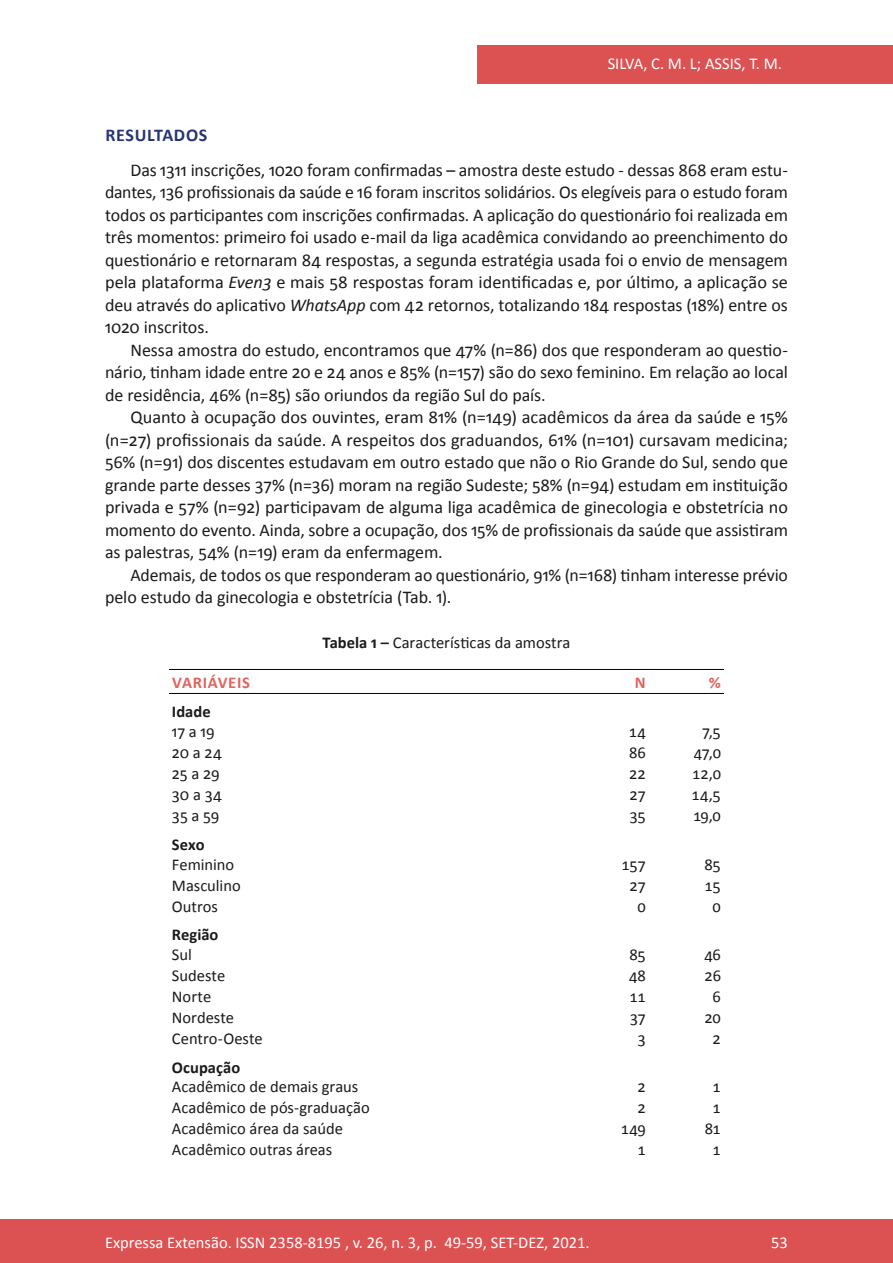
<style>
.page{position:relative;width:893px;height:1263px;background:#fff}
.page>*{position:absolute;margin:0;border:0;box-sizing:border-box;transform-origin:0 0}
.Principal_-_Texto{font:18px/22.5px "Calibri";letter-spacing:-.005em;color:#1a1a1a;text-align:justify}
.Principal_-_Intertít{font:700 18px "Calibri";letter-spacing:.04em;color:#263574}
.Quadro_-_Célula{font:16.5px "Calibri";color:#1a1a1a}
.t1{font:16.5px "Calibri";color:#fff}
.Quadro_-_Título{font:16.5px "Calibri";color:#1a1a1a}
.Quadro_-_Célula-2{font:700 16.5px "Calibri";color:#1a1a1a}
.Quadro_-_Cabeçalho{font:700 16.5px "Calibri";letter-spacing:.04em;color:#df645f}
.s1{font-style:italic}
.s2{font-weight:700}
</style>
<div class="page">
<div style="left:477px;top:45px;width:416px;height:39px;background:#dc5253"></div>
<div style="left:0;top:1219px;width:893px;height:44px;background:#dc5253"></div>
<hr style="left:169px;top:669px;width:405px;height:1px;background:#000">
<hr style="left:574px;top:669px;width:75px;height:1px;background:#000">
<hr style="left:649px;top:669px;width:75px;height:1px;background:#000">
<hr style="left:169px;top:693px;width:405px;height:1px;background:#000">
<hr style="left:574px;top:693px;width:75px;height:1px;background:#000">
<hr style="left:649px;top:693px;width:75px;height:1px;background:#000">
<p class="t1" style="left:608px;top:53px;width:176px">SILVA, C. M. L; ASSIS, T. M.</p>
<p class="Principal_-_Intertít" style="left:105px;top:124px;width:104px">RESULTADOS</p>
<p class="Principal_-_Texto" style="left:105px;top:158px;width:684px;text-indent:26px">Das 1311 inscrições, 1020 foram confirmadas – amostra deste estudo - dessas 868 eram estu&shy;dantes, 136 profissionais da saúde e 16 foram inscritos solidários. Os elegíveis para o estudo foram todos os participantes com inscrições confirmadas. A aplicação do questionário foi realizada em três momentos: primeiro foi usado e-mail da liga acadêmica convidando ao preenchimento do questionário e retornaram 84 respostas, a segunda estratégia usada foi o envio de mensagem pela plataforma <span class="s1">Even3</span> e mais 58 respostas foram identificadas e, por último, a aplicação se deu através do aplicativo <span class="s1">WhatsApp</span> com 42 retornos, totalizando 184 respostas (18%) entre os 1020 inscritos.</p>
<p class="Principal_-_Texto" style="left:105px;top:338px;width:684px;text-indent:26px">Nessa amostra do estudo, encontramos que 47% (n=86) dos que responderam ao questio&shy;nário, tinham idade entre 20 e 24 anos e 85% (n=157) são do sexo feminino. Em relação ao local de residência, 46% (n=85) são oriundos da região Sul do país.</p>
<p class="Principal_-_Texto" style="left:105px;top:406px;width:684px;text-indent:26px">Quanto à ocupação dos ouvintes, eram 81% (n=149) acadêmicos da área da saúde e 15% (n=27) profissionais da saúde. A respeitos dos graduandos, 61% (n=101) cursavam medicina; 56% (n=91) dos discentes estudavam em outro estado que não o Rio Grande do Sul, sendo que grande parte desses 37% (n=36) moram na região Sudeste; 58% (n=94) estudam em instituição privada e 57% (n=92) participavam de alguma liga acadêmica de ginecologia e obstetrícia no momento do evento. Ainda, sobre a ocupação, dos 15% de profissionais da saúde que assistiram as palestras, 54% (n=19) eram da enfermagem.</p>
<p class="Principal_-_Texto" style="left:105px;top:563px;width:684px;text-indent:26px">Ademais, de todos os que responderam ao questionário, 91% (n=168) tinham interesse prévio pelo estudo da ginecologia e obstetrícia (Tab. 1).</p>
<p class="Quadro_-_Título" style="left:323px;top:632px;width:249px"><span class="s2">Tabela 1 –</span> Características da amostra</p>
<p class="Quadro_-_Cabeçalho" style="left:172px;top:672px;width:79px">VARIÁVEIS</p>
<p class="Quadro_-_Cabeçalho" style="left:635px;top:672px;width:12px">N</p>
<p class="Quadro_-_Cabeçalho" style="left:709px;top:672px;width:14px">%</p>
<p class="Quadro_-_Célula-2" style="left:172px;top:701px;width:40px">Idade</p>
<p class="Quadro_-_Célula" style="left:172px;top:721px;width:44px">17 a 19</p>
<p class="Quadro_-_Célula" style="left:629px;top:721px;width:19px">14</p>
<p class="Quadro_-_Célula" style="left:702px;top:721px;width:21px">7,5</p>
<p class="Quadro_-_Célula" style="left:172px;top:742px;width:51px">20 a 24</p>
<p class="Quadro_-_Célula" style="left:629px;top:742px;width:18px">86</p>
<p class="Quadro_-_Célula" style="left:694px;top:742px;width:29px">47,0</p>
<p class="Quadro_-_Célula" style="left:172px;top:763px;width:49px">25 a 29</p>
<p class="Quadro_-_Célula" style="left:629px;top:763px;width:18px">22</p>
<p class="Quadro_-_Célula" style="left:692px;top:763px;width:30px">12,0</p>
<p class="Quadro_-_Célula" style="left:172px;top:784px;width:52px">30 a 34</p>
<p class="Quadro_-_Célula" style="left:630px;top:784px;width:18px">27</p>
<p class="Quadro_-_Célula" style="left:692px;top:784px;width:31px">14,5</p>
<p class="Quadro_-_Célula" style="left:172px;top:805px;width:49px">35 a 59</p>
<p class="Quadro_-_Célula" style="left:629px;top:805px;width:18px">35</p>
<p class="Quadro_-_Célula" style="left:693px;top:805px;width:29px">19,0</p>
<p class="Quadro_-_Célula-2" style="left:172px;top:834px;width:34px">Sexo</p>
<p class="Quadro_-_Célula" style="left:172px;top:854px;width:64px">Feminino</p>
<p class="Quadro_-_Célula" style="left:621px;top:854px;width:26px">157</p>
<p class="Quadro_-_Célula" style="left:704px;top:854px;width:18px">85</p>
<p class="Quadro_-_Célula" style="left:172px;top:875px;width:70px">Masculino</p>
<p class="Quadro_-_Célula" style="left:630px;top:875px;width:18px">27</p>
<p class="Quadro_-_Célula" style="left:704px;top:875px;width:18px">15</p>
<p class="Quadro_-_Célula" style="left:172px;top:896px;width:47px">Outros</p>
<p class="Quadro_-_Célula" style="left:638px;top:896px;width:10px">0</p>
<p class="Quadro_-_Célula" style="left:713px;top:896px;width:10px">0</p>
<p class="Quadro_-_Célula-2" style="left:172px;top:924px;width:48px">Região</p>
<p class="Quadro_-_Célula" style="left:172px;top:944px;width:21px">Sul</p>
<p class="Quadro_-_Célula" style="left:629px;top:944px;width:18px">85</p>
<p class="Quadro_-_Célula" style="left:704px;top:944px;width:18px">46</p>
<p class="Quadro_-_Célula" style="left:172px;top:965px;width:55px">Sudeste</p>
<p class="Quadro_-_Célula" style="left:629px;top:965px;width:18px">48</p>
<p class="Quadro_-_Célula" style="left:705px;top:965px;width:18px">26</p>
<p class="Quadro_-_Célula" style="left:172px;top:986px;width:41px">Norte</p>
<p class="Quadro_-_Célula" style="left:630px;top:986px;width:18px">11</p>
<p class="Quadro_-_Célula" style="left:713px;top:986px;width:10px">6</p>
<p class="Quadro_-_Célula" style="left:172px;top:1007px;width:64px">Nordeste</p>
<p class="Quadro_-_Célula" style="left:630px;top:1007px;width:18px">37</p>
<p class="Quadro_-_Célula" style="left:704px;top:1007px;width:18px">20</p>
<p class="Quadro_-_Célula" style="left:172px;top:1028px;width:92px">Centro-Oeste</p>
<p class="Quadro_-_Célula" style="left:638px;top:1028px;width:10px">3</p>
<p class="Quadro_-_Célula" style="left:713px;top:1028px;width:10px">2</p>
<p class="Quadro_-_Célula-2" style="left:172px;top:1056px;width:70px">Ocupação</p>
<p class="Quadro_-_Célula" style="left:172px;top:1076px;width:188px">Acadêmico de demais graus</p>
<p class="Quadro_-_Célula" style="left:638px;top:1076px;width:10px">2</p>
<p class="Quadro_-_Célula" style="left:713px;top:1076px;width:10px">1</p>
<p class="Quadro_-_Célula" style="left:172px;top:1097px;width:199px">Acadêmico de pós-graduação</p>
<p class="Quadro_-_Célula" style="left:638px;top:1097px;width:10px">2</p>
<p class="Quadro_-_Célula" style="left:713px;top:1097px;width:10px">1</p>
<p class="Quadro_-_Célula" style="left:172px;top:1118px;width:173px">Acadêmico área da saúde</p>
<p class="Quadro_-_Célula" style="left:621px;top:1118px;width:27px">149</p>
<p class="Quadro_-_Célula" style="left:705px;top:1118px;width:18px">81</p>
<p class="Quadro_-_Célula" style="left:172px;top:1139px;width:162px">Acadêmico outras áreas</p>
<p class="Quadro_-_Célula" style="left:638px;top:1139px;width:10px">1</p>
<p class="Quadro_-_Célula" style="left:713px;top:1139px;width:10px">1</p>
<p class="t1" style="left:105px;top:1231px;width:486px">Expressa Extensão. ISSN 2358-8195 , v. 26, n. 3, p. 49-59, SET-DEZ, 2021.</p>
<p class="t1" style="left:771px;top:1231px;width:18px">53</p>
</div>
